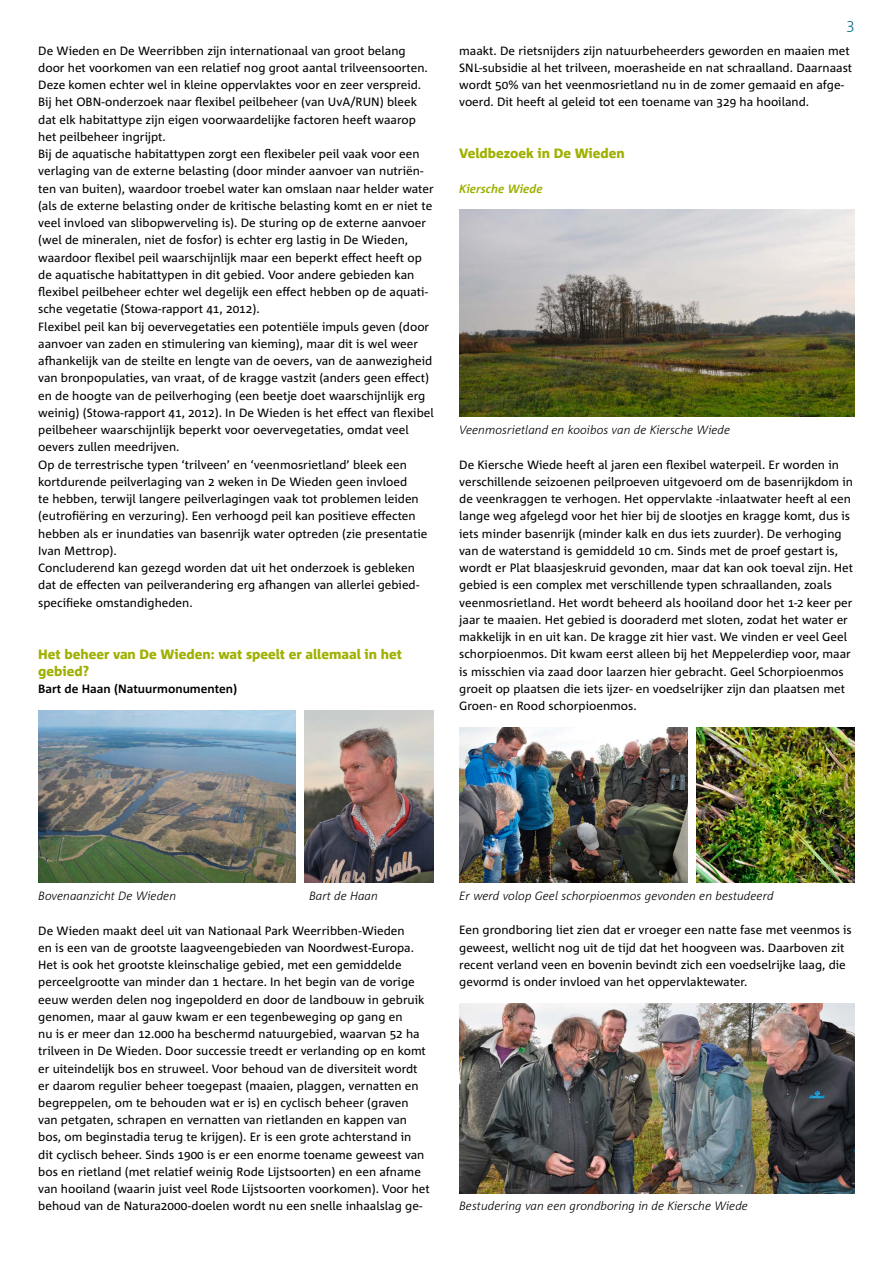
<style>
.page{position:relative;width:893px;height:1263px;background:#fff}
.page>*{position:absolute;margin:0;border:0;box-sizing:border-box;transform-origin:0 0}
.t1{font:300 15px "Corpid C1";color:#006888}
.t2{font:800 13.5px/17.2px "Corpid C1";color:#9fb000}
.t3{font:12px/17.2px "Corpid C1";color:#000}
.t4{font:italic 300 12px "Corpid C1";color:#000}
.t5{font:700 12px "Corpid C1";color:#000}
.t6{font:italic 700 12px "Corpid C1";color:#9fb000}
</style>
<div class="page">
<img style="left:38px;top:710px;width:257px;height:173px">
<img style="left:304px;top:710px;width:130px;height:173px">
<img style="left:459px;top:210px;width:396px;height:207px">
<img style="left:459px;top:727px;width:229px;height:156px">
<img style="left:696px;top:727px;width:159px;height:156px">
<img style="left:459px;top:1003px;width:396px;height:190px">
<p class="t3" style="left:38px;top:41px;width:397px">De Wieden en De Weerribben zijn internationaal van groot belang door het voorkomen van een relatief nog groot aantal trilveensoorten.<br>Deze komen echter wel in kleine oppervlaktes voor en zeer verspreid.<br>Bij het OBN-onderzoek naar flexibel peilbeheer (van UvA/RUN) bleek dat elk habitattype zijn eigen voorwaardelijke factoren heeft waarop het peilbeheer ingrijpt.<br>Bij de aquatische habitattypen zorgt een flexibeler peil vaak voor een verlaging van de externe belasting (door minder aanvoer van nutriën&shy;ten van buiten), waardoor troebel water kan omslaan naar helder water (als de externe belasting onder de kritische belasting komt en er niet te veel invloed van slibopwerveling is). De sturing op de externe aanvoer (wel de mineralen, niet de fosfor) is echter erg lastig in De Wieden, waardoor flexibel peil waarschijnlijk maar een beperkt effect heeft op de aquatische habitattypen in dit gebied. Voor andere gebieden kan flexibel peilbeheer echter wel degelijk een effect hebben op de aquati&shy;sche vegetatie (Stowa-rapport 41, 2012).<br>Flexibel peil kan bij oevervegetaties een potentiële impuls geven (door aanvoer van zaden en stimulering van kieming), maar dit is wel weer afhankelijk van de steilte en lengte van de oevers, van de aanwezigheid van bronpopulaties, van vraat, of de kragge vastzit (anders geen effect) en de hoogte van de peilverhoging (een beetje doet waarschijnlijk erg weinig) (Stowa-rapport 41, 2012). In De Wieden is het effect van flexibel peilbeheer waarschijnlijk beperkt voor oevervegetaties, omdat veel oevers zullen meedrijven.<br>Op de terrestrische typen ‘trilveen’ en ‘veenmosrietland’ bleek een kortdurende peilverlaging van 2 weken in De Wieden geen invloed<br>te hebben, terwijl langere peilverlagingen vaak tot problemen leiden (eutrofiëring en verzuring). Een verhoogd peil kan positieve effecten hebben als er inundaties van basenrijk water optreden (zie presentatie Ivan Mettrop).<br>Concluderend kan gezegd worden dat uit het onderzoek is gebleken dat de effecten van peilverandering erg afhangen van allerlei gebied&shy;specifieke omstandigheden.</p>
<p class="t2" style="left:38px;top:645px;width:365px">Het beheer van De Wieden: wat speelt er allemaal in het gebied?</p>
<p class="t5" style="left:38px;top:681px;width:200px">Bart de Haan (Natuurmonumenten)</p>
<p class="t1" style="left:846px;top:15px;width:10px">3</p>
<p class="t3" style="left:459px;top:41px;width:394px">maakt. De rietsnijders zijn natuurbeheerders geworden en maaien met SNL-subsidie al het trilveen, moerasheide en nat schraalland. Daarnaast wordt 50% van het veenmosrietland nu in de zomer gemaaid en afge&shy;voerd. Dit heeft al geleid tot een toename van 329 ha hooiland.</p>
<p class="t2" style="left:459px;top:144px;width:167px">Veldbezoek in De Wieden</p>
<p class="t6" style="left:459px;top:181px;width:85px">Kiersche Wiede</p>
<p class="t4" style="left:459px;top:422px;width:272px">Veenmosrietland en kooibos van de Kiersche Wiede</p>
<p class="t3" style="left:459px;top:455px;width:395px">De Kiersche Wiede heeft al jaren een flexibel waterpeil. Er worden in verschillende seizoenen peilproeven uitgevoerd om de basenrijkdom in de veenkraggen te verhogen. Het oppervlakte -inlaatwater heeft al een lange weg afgelegd voor het hier bij de slootjes en kragge komt, dus is iets minder basenrijk (minder kalk en dus iets zuurder). De verhoging van de waterstand is gemiddeld 10 cm. Sinds met de proef gestart is, wordt er Plat blaasjeskruid gevonden, maar dat kan ook toeval zijn. Het gebied is een complex met verschillende typen schraallanden, zoals veenmosrietland. Het wordt beheerd als hooiland door het 1-2 keer per jaar te maaien. Het gebied is dooraderd met sloten, zodat het water er makkelijk in en uit kan. De kragge zit hier vast. We vinden er veel Geel schorpioenmos. Dit kwam eerst alleen bij het Meppelerdiep voor, maar is misschien via zaad door laarzen hier gebracht. Geel Schorpioenmos groeit op plaatsen die iets ijzer- en voedselrijker zijn dan plaatsen met Groen- en Rood schorpioenmos.</p>
<p class="t4" style="left:38px;top:888px;width:139px">Bovenaanzicht De Wieden</p>
<p class="t4" style="left:309px;top:888px;width:70px">Bart de Haan</p>
<p class="t3" style="left:38px;top:921px;width:393px">De Wieden maakt deel uit van Nationaal Park Weerribben-Wieden<br>en is een van de grootste laagveengebieden van Noordwest-Europa.<br>Het is ook het grootste kleinschalige gebied, met een gemiddelde perceelgrootte van minder dan 1 hectare. In het begin van de vorige eeuw werden delen nog ingepolderd en door de landbouw in gebruik genomen, maar al gauw kwam er een tegenbeweging op gang en<br>nu is er meer dan 12.000 ha beschermd natuurgebied, waarvan 52 ha trilveen in De Wieden. Door successie treedt er verlanding op en komt er uiteindelijk bos en struweel. Voor behoud van de diversiteit wordt er daarom regulier beheer toegepast (maaien, plaggen, vernatten en begreppelen, om te behouden wat er is) en cyclisch beheer (graven van petgaten, schrapen en vernatten van rietlanden en kappen van bos, om beginstadia terug te krijgen). Er is een grote achterstand in<br>dit cyclisch beheer. Sinds 1900 is er een enorme toename geweest van bos en rietland (met relatief weinig Rode Lijstsoorten) en een afname van hooiland (waarin juist veel Rode Lijstsoorten voorkomen). Voor het behoud van de Natura2000-doelen wordt nu een snelle inhaalslag ge-</p>
<p class="t4" style="left:459px;top:888px;width:316px">Er werd volop Geel schorpioenmos gevonden en bestudeerd</p>
<p class="t3" style="left:459px;top:921px;width:394px">Een grondboring liet zien dat er vroeger een natte fase met veenmos is geweest, wellicht nog uit de tijd dat het hoogveen was. Daarboven zit recent verland veen en bovenin bevindt zich een voedselrijke laag, die gevormd is onder invloed van het oppervlaktewater.</p>
<p class="t4" style="left:459px;top:1199px;width:290px">Bestudering van een grondboring in de Kiersche Wiede</p>
</div>
